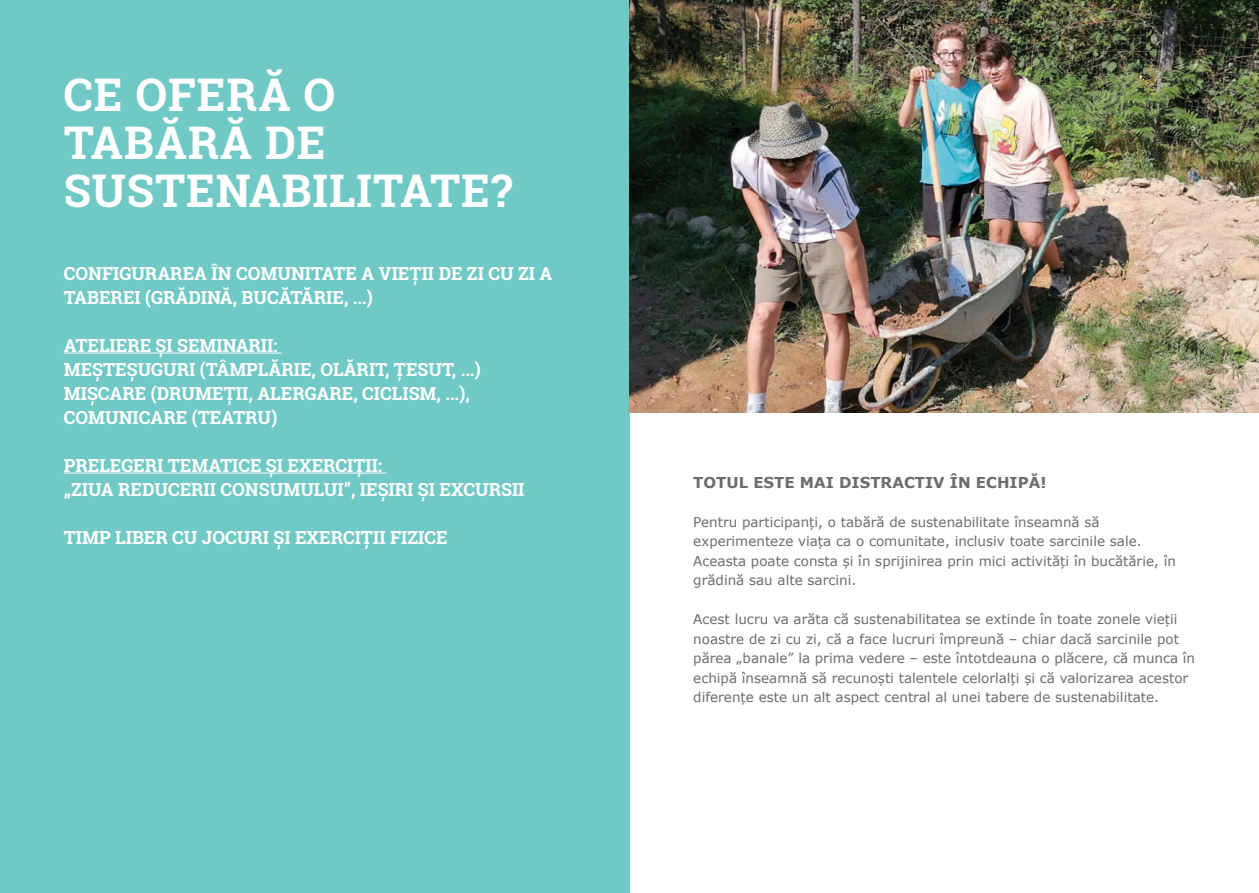
<style>
.page{position:relative;width:1259px;height:893px;background:#fff}
.page>*{position:absolute;margin:0;border:0;box-sizing:border-box;transform-origin:0 0}
.t1{font:700 45px/48px "Roboto Slab";letter-spacing:.02em;color:#fff}
.t2{font:700 18px/24px "Roboto Slab";color:#fff}
.t3{font:700 15px "Verdana";color:#6c6d70}
.t4{font:13.5px/19.5px "Verdana";color:#6c6d70}
</style>
<div class="page">
<div style="left:0;top:0;width:629px;height:893px;background:#71c9c6"></div>
<hr style="left:64px;top:353px;width:218px;height:1px;background:#fff">
<hr style="left:64px;top:473px;width:322px;height:1px;background:#fff">
<img style="left:629px;top:0;width:630px;height:412px">
<p class="t1" style="left:64px;top:70px;width:450px">CE OFERĂ O<br>TABĂRĂ DE<br>SUSTENABILITATE?</p>
<p class="t2" style="left:64px;top:261px;width:490px">CONFIGURAREA ÎN COMUNITATE A VIEȚII DE ZI CU ZI A<br>TABEREI (GRĂDINĂ, BUCĂTĂRIE, ...)</p>
<p class="t2" style="left:64px;top:333px;width:215px">ATELIERE ȘI SEMINARII:</p>
<p class="t2" style="left:64px;top:357px;width:418px">MEȘTEȘUGURI (TÂMPLĂRIE, OLĂRIT, ȚESUT, ...)<br>MIȘCARE (DRUMEȚII, ALERGARE, CICLISM, ...),<br>COMUNICARE (TEATRU)</p>
<p class="t2" style="left:64px;top:453px;width:320px">PRELEGERI TEMATICE ȘI EXERCIȚII:</p>
<p class="t2" style="left:64px;top:477px;width:462px">„ZIUA REDUCERII CONSUMULUI”, IEȘIRI ȘI EXCURSII</p>
<p class="t2" style="left:64px;top:525px;width:385px">TIMP LIBER CU JOCURI ȘI EXERCIȚII FIZICE</p>
<p class="t3" style="left:693px;top:472px;width:355px">TOTUL ESTE MAI DISTRACTIV ÎN ECHIPĂ!</p>
<p class="t4" style="left:693px;top:512px;width:484px">Pentru participanți, o tabără de sustenabilitate înseamnă să experimenteze viața ca o comunitate, inclusiv toate sarcinile sale.<br>Aceasta poate consta și în sprijinirea prin mici activități în bucătărie, în grădină sau alte sarcini.</p>
<p class="t4" style="left:693px;top:609px;width:503px">Acest lucru va arăta că sustenabilitatea se extinde în toate zonele vieții noastre de zi cu zi, că a face lucruri împreună – chiar dacă sarcinile pot părea „banale” la prima vedere – este întotdeauna o plăcere, că munca în echipă înseamnă să recunoști talentele celorlalți și că valorizarea acestor diferențe este un alt aspect central al unei tabere de sustenabilitate.</p>
</div>
